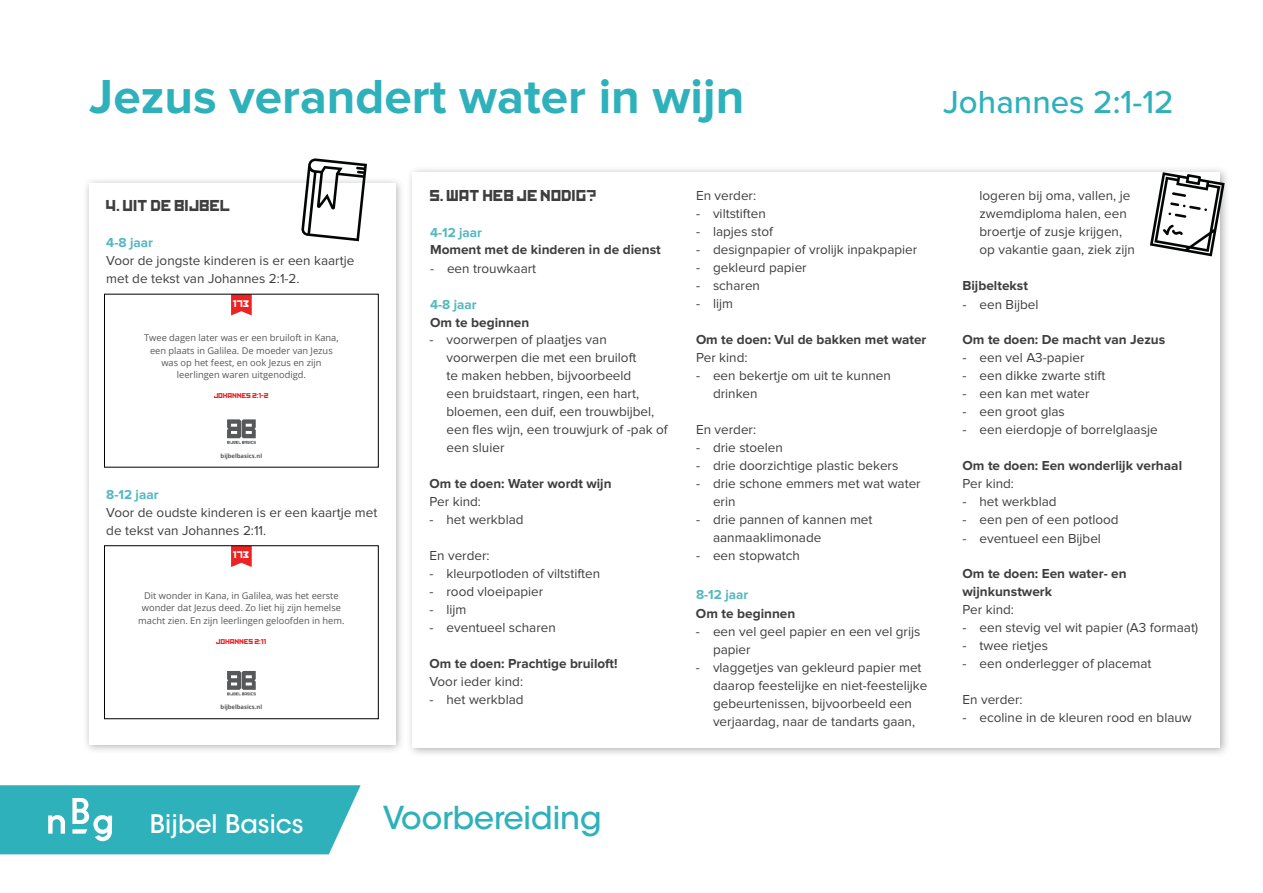
<style>
.page{position:relative;width:1263px;height:893px;background:#fff}
.page>*{position:absolute;margin:0;border:0;box-sizing:border-box;transform-origin:0 0}
.t1{font:700 49.5px "Proxima Nova";color:#2eb1bb}
.t2{font:500 33px "Proxima Nova";color:#2eb1bb}
.t3{font:500 31.35px "ITC Avant Garde Std";color:#2eb1bb}
.t4{font:500 25.35px "ITC Avant Garde Std";color:#fff}
.t5{font:15px "Kremlin";color:#3e3e3f}
.t6{font:13.5px/18px "Proxima Nova";color:#3e3e3f}
.t7{font:700 13.5px/18px "Proxima Nova";color:#3e3e3f}
.t8{font:700 13.5px "Proxima Nova";color:#54b8c1}
.t9{font:9.3px/12px "Open Sans";color:#57585a;text-align:center}
.t10{font:9.15px "Kremlin";color:#fff}
.t11{font:6.75px "Kremlin";color:#ec2323}
.t12{font:700 5.85px "Open Sans";color:#57585a}
.s1{font-style:inherit}
</style>
<div class="page">
<svg style="left:0;top:785px;width:361px;height:69px"></svg>
<div style="left:82px;top:176px;width:323px;height:578px;background:#231f20;opacity:.35"></div>
<div style="left:89px;top:183px;width:306px;height:561px;background:#fff"></div>
<svg style="left:301px;top:158px;width:66px;height:83px"></svg>
<div style="left:406px;top:165px;width:824px;height:592px;background:#231f20;opacity:.35"></div>
<div style="left:412px;top:172px;width:808px;height:575px;background:#fff"></div>
<svg style="left:1150px;top:172px;width:75px;height:84px"></svg>
<svg style="left:231px;top:296px;width:21px;height:19px"></svg>
<svg style="left:227px;top:419px;width:29px;height:25px"></svg>
<svg style="left:231px;top:548px;width:21px;height:19px"></svg>
<svg style="left:227px;top:671px;width:29px;height:24px"></svg>
<h1 class="t1" style="left:89px;top:68px;width:656px">Jezus verandert water in wijn</h1>
<h2 class="t2" style="left:943px;top:77px;width:232px">Johannes 2:1-12</h2>
<p class="t5" style="left:106px;top:200px;width:126px">4. UIT DE BIJBEL</p>
<p class="t8" style="left:106px;top:234px;width:48px">4-8 jaar</p>
<p class="t6" style="left:106px;top:251px;width:250px">Voor de jongste kinderen is er een kaartje met de tekst van Johannes 2:1-2.</p>
<p class="t10" style="left:233px;top:300px;width:18px">173</p>
<p class="t9" style="left:144px;top:332px;width:196px">Twee dagen later was er een bruiloft in Kana, een plaats in Galilea. De moeder van Jezus was op het feest, en ook Jezus en zijn leerlingen waren uitgenodigd.</p>
<p class="t11" style="left:214px;top:393px;width:56px">JOHANNES 2:1-2</p>
<p class="t12" style="left:221px;top:451px;width:43px">bijbelbasics<span class="s1">.nl</span></p>
<p class="t8" style="left:106px;top:486px;width:54px">8-12 jaar</p>
<p class="t6" style="left:106px;top:503px;width:272px">Voor de oudste kinderen is er een kaartje met de tekst van Johannes 2:11.</p>
<p class="t10" style="left:233px;top:552px;width:18px">173</p>
<p class="t9" style="left:138px;top:589px;width:208px;line-height:12.5px">Dit wonder in Kana, in Galilea, was het eerste wonder dat Jezus deed. Zo liet hij zijn hemelse macht zien. En zijn leerlingen geloofden in hem.</p>
<p class="t11" style="left:216px;top:639px;width:52px">JOHANNES 2:11</p>
<p class="t12" style="left:221px;top:703px;width:43px">bijbelbasics<span class="s1">.nl</span></p>
<p class="t5" style="left:430px;top:189px;width:169px">5. WAT HEB JE NODIG?</p>
<p class="t8" style="left:430px;top:224px;width:54px">4-12 jaar</p>
<p class="t7" style="left:430px;top:241px;width:232px">Moment met de kinderen in de dienst</p>
<p class="t6" style="left:430px;top:259px;width:108px">- een trouwkaart</p>
<p class="t8" style="left:430px;top:296px;width:48px">4-8 jaar</p>
<p class="t7" style="left:430px;top:313px;width:101px">Om te beginnen</p>
<p class="t6" style="left:446px;top:331px;width:223px;text-indent:-17px">- voorwerpen of plaatjes van voorwerpen die met een bruiloft<br>te maken hebben, bijvoorbeeld<br>een bruidstaart, ringen, een hart, bloemen, een duif, een trouwbijbel, een fles wijn, een trouwjurk of -pak of een sluier</p>
<p class="t7" style="left:429px;top:475px;width:184px">Om te doen: Water wordt wijn</p>
<p class="t6" style="left:429px;top:493px;width:53px">Per kind:</p>
<p class="t6" style="left:429px;top:511px;width:96px">- het werkblad</p>
<p class="t6" style="left:429px;top:547px;width:62px">En verder:</p>
<p class="t6" style="left:429px;top:565px;width:172px">- kleurpotloden of viltstiften</p>
<p class="t6" style="left:429px;top:583px;width:115px">- rood vloeipapier</p>
<p class="t6" style="left:429px;top:601px;width:39px">- lijm</p>
<p class="t6" style="left:429px;top:619px;width:128px">- eventueel scharen</p>
<p class="t7" style="left:429px;top:655px;width:190px">Om te doen: Prachtige bruiloft!</p>
<p class="t6" style="left:429px;top:673px;width:95px">Voor ieder kind:</p>
<p class="t6" style="left:429px;top:691px;width:96px">- het werkblad</p>
<p class="t6" style="left:696px;top:187px;width:62px">En verder:</p>
<p class="t6" style="left:696px;top:205px;width:71px">- viltstiften</p>
<p class="t6" style="left:696px;top:223px;width:79px">- lapjes stof</p>
<p class="t6" style="left:696px;top:241px;width:223px">- designpapier of vrolijk inpakpapier</p>
<p class="t6" style="left:696px;top:259px;width:112px">- gekleurd papier</p>
<p class="t6" style="left:696px;top:277px;width:66px">- scharen</p>
<p class="t6" style="left:696px;top:295px;width:39px">- lijm</p>
<p class="t7" style="left:696px;top:331px;width:232px">Om te doen: Vul de bakken met water</p>
<p class="t6" style="left:696px;top:349px;width:53px">Per kind:</p>
<p class="t6" style="left:713px;top:367px;width:179px;text-indent:-17px">- een bekertje om uit te kunnen drinken</p>
<p class="t6" style="left:696px;top:421px;width:62px">En verder:</p>
<p class="t6" style="left:696px;top:439px;width:88px">- drie stoelen</p>
<p class="t6" style="left:696px;top:457px;width:204px">- drie doorzichtige plastic bekers</p>
<p class="t6" style="left:713px;top:475px;width:209px;text-indent:-17px">- drie schone emmers met wat water erin</p>
<p class="t6" style="left:713px;top:510px;width:161px;text-indent:-17px">- drie pannen of kannen met aanmaaklimonade</p>
<p class="t6" style="left:696px;top:546px;width:105px">- een stopwatch</p>
<p class="t8" style="left:696px;top:587px;width:54px">8-12 jaar</p>
<p class="t7" style="left:696px;top:604px;width:101px">Om te beginnen</p>
<p class="t6" style="left:713px;top:622px;width:209px;text-indent:-17px">- een vel geel papier en een vel grijs papier</p>
<p class="t6" style="left:713px;top:658px;width:216px;text-indent:-17px">- vlaggetjes van gekleurd papier met daarop feestelijke en niet-feestelijke gebeurtenissen, bijvoorbeeld een verjaardag, naar de tandarts gaan,</p>
<p class="t6" style="left:979px;top:187px;width:157px">logeren bij oma, vallen, je zwemdiploma halen, een broertje of zusje krijgen, op vakantie gaan, ziek zijn</p>
<p class="t7" style="left:962px;top:277px;width:67px">Bijbeltekst</p>
<p class="t6" style="left:962px;top:295px;width:78px">- een Bijbel</p>
<p class="t7" style="left:962px;top:331px;width:204px">Om te doen: De macht van Jezus</p>
<p class="t6" style="left:962px;top:349px;width:123px">- een vel A3-papier</p>
<p class="t6" style="left:962px;top:367px;width:144px">- een dikke zwarte stift</p>
<p class="t6" style="left:962px;top:385px;width:129px">- een kan met water</p>
<p class="t6" style="left:962px;top:403px;width:104px">- een groot glas</p>
<p class="t6" style="left:962px;top:421px;width:197px">- een eierdopje of borrelglaasje</p>
<p class="t7" style="left:962px;top:457px;width:221px">Om te doen: Een wonderlijk verhaal</p>
<p class="t6" style="left:962px;top:475px;width:53px">Per kind:</p>
<p class="t6" style="left:962px;top:493px;width:96px">- het werkblad</p>
<p class="t6" style="left:962px;top:511px;width:158px">- een pen of een potlood</p>
<p class="t6" style="left:962px;top:529px;width:140px">- eventueel een Bijbel</p>
<p class="t7" style="left:962px;top:565px;width:166px">Om te doen: Een water- en wijnkunstwerk</p>
<p class="t6" style="left:962px;top:601px;width:53px">Per kind:</p>
<p class="t6" style="left:962px;top:619px;width:237px">- een stevig vel wit papier (A3 formaat)</p>
<p class="t6" style="left:962px;top:637px;width:87px">- twee rietjes</p>
<p class="t6" style="left:962px;top:655px;width:190px">- een onderlegger of placemat</p>
<p class="t6" style="left:962px;top:691px;width:62px">En verder:</p>
<p class="t6" style="left:962px;top:709px;width:231px">- ecoline in de kleuren rood en blauw</p>
<h3 class="t4" style="left:150px;top:808px;width:155px">Bijbel Basics</h3>
<h3 class="t3" style="left:383px;top:798px;width:220px">Voorbereiding</h3>
</div>
